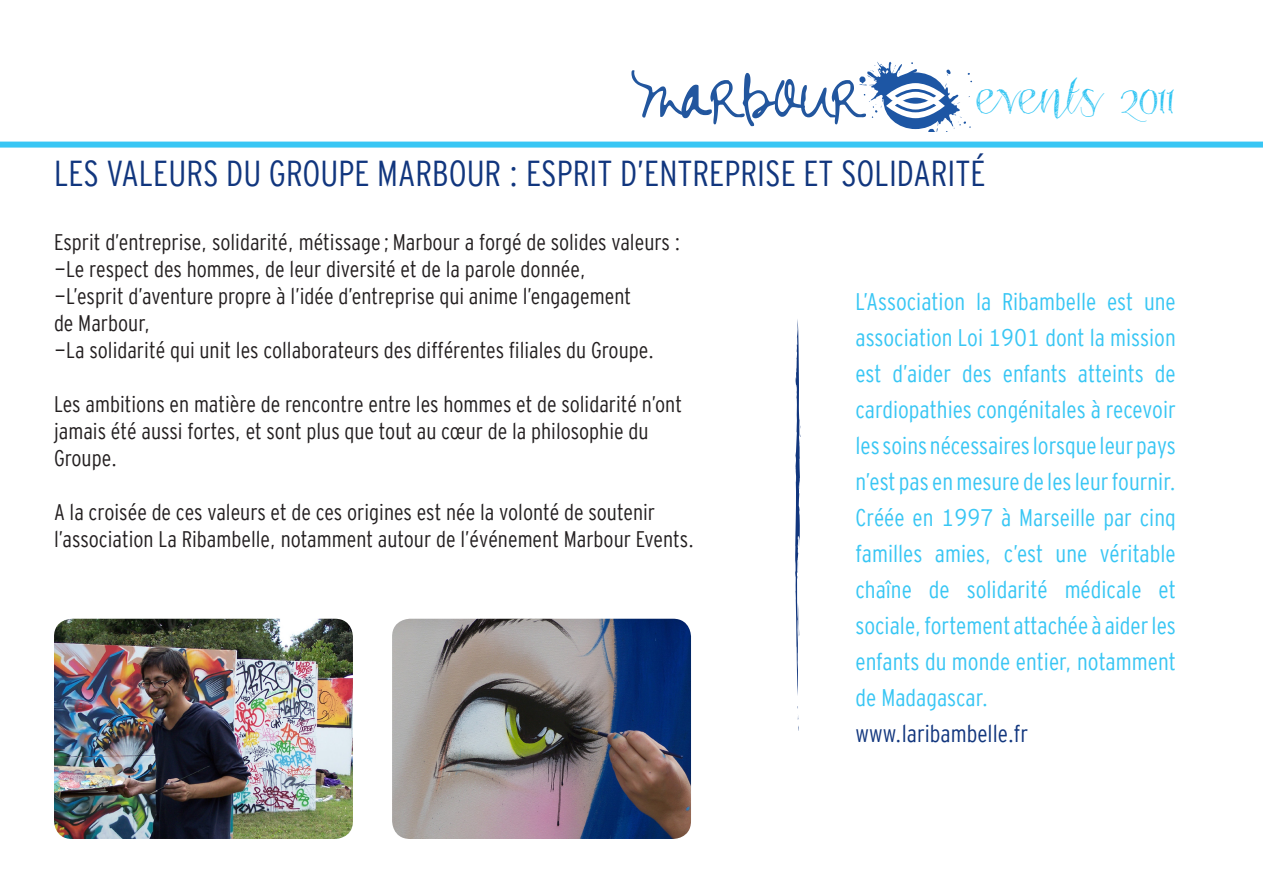
<style>
.page{position:relative;width:1263px;height:893px;background:#fff}
.page>*{position:absolute;margin:0;border:0;box-sizing:border-box;transform-origin:0 0}
.t1{font:50.25px "Jayne Script YOFF";color:#22569e}
.t2{font:44.7px "Roskrift";color:#2ec4f3}
.t3{font:36px "Interstate Cond Mono Lgt";color:#11367e}
.t4{font:24px/36px "Interstate Cond Mono Lgt";color:#38c6f4;text-align:justify}
.t5{font:24px "Interstate Cond Mono Lgt";color:#11367e}
.t6{font:22.5px/27px "Interstate Cond Mono Lgt";color:#231f20}
.s1{font-size:67.05px}
</style>
<div class="page">
<svg style="left:859px;top:61px;width:114px;height:71px"></svg>
<div style="left:0;top:142px;width:1263px;height:6px;background:#38c6f4"></div>
<img style="left:54px;top:619px;width:299px;height:220px">
<img style="left:392px;top:619px;width:299px;height:220px">
<svg style="left:797px;top:706px;width:2px;height:25px"></svg>
<svg style="left:795px;top:319px;width:6px;height:376px"></svg>
<h1 class="t1" style="left:641px;top:70px;width:224px">M<span class="s1">a</span>RBOUR</h1>
<h2 class="t2" style="left:976px;top:70px;width:201px">events 2011</h2>
<p class="t3" style="left:54px;top:153px;width:933px">LES VALEURS DU GROUPE MARBOUR : ESPRIT D’ENTREPRISE ET SOLIDARITÉ</p>
<p class="t6" style="left:54px;top:229px;width:628px">Esprit d’entreprise, solidarité, métissage…Marbour a forgé de solides valeurs :</p>
<p class="t6" style="left:54px;top:256px;width:533px">-Le respect des hommes, de leur diversité et de la parole donnée,</p>
<p class="t6" style="left:54px;top:283px;width:579px">-L’esprit d’aventure propre à l’idée d’entreprise qui anime l’engagement de Marbour,</p>
<p class="t6" style="left:54px;top:337px;width:602px">-La solidarité qui unit les collaborateurs des différentes filiales du Groupe.</p>
<p class="t6" style="left:54px;top:391px;width:629px">Les ambitions en matière de rencontre entre les hommes et de solidarité n’ont jamais été aussi fortes, et sont plus que tout au cœur de la philosophie du<br>Groupe.</p>
<p class="t6" style="left:54px;top:499px;width:642px">A la croisée de ces valeurs et de ces origines est née la volonté de soutenir l’association La Ribambelle, notamment autour de l’événement Marbour Events.</p>
<p class="t4" style="left:855px;top:283px;width:322px">L’Association la Ribambelle est une association Loi 1901 dont la mission est d’aider des enfants atteints de cardiopathies congénitales à recevoir les soins nécessaires lorsque leur pays n’est pas en mesure de les leur fournir.<br>Créée en 1997 à Marseille par cinq familles amies, c’est une véritable chaîne de solidarité médicale et sociale, fortement attachée à aider les enfants du monde entier, notamment de Madagascar.</p>
<p class="t5" style="left:855px;top:720px;width:174px">www.laribambelle.fr</p>
</div>
